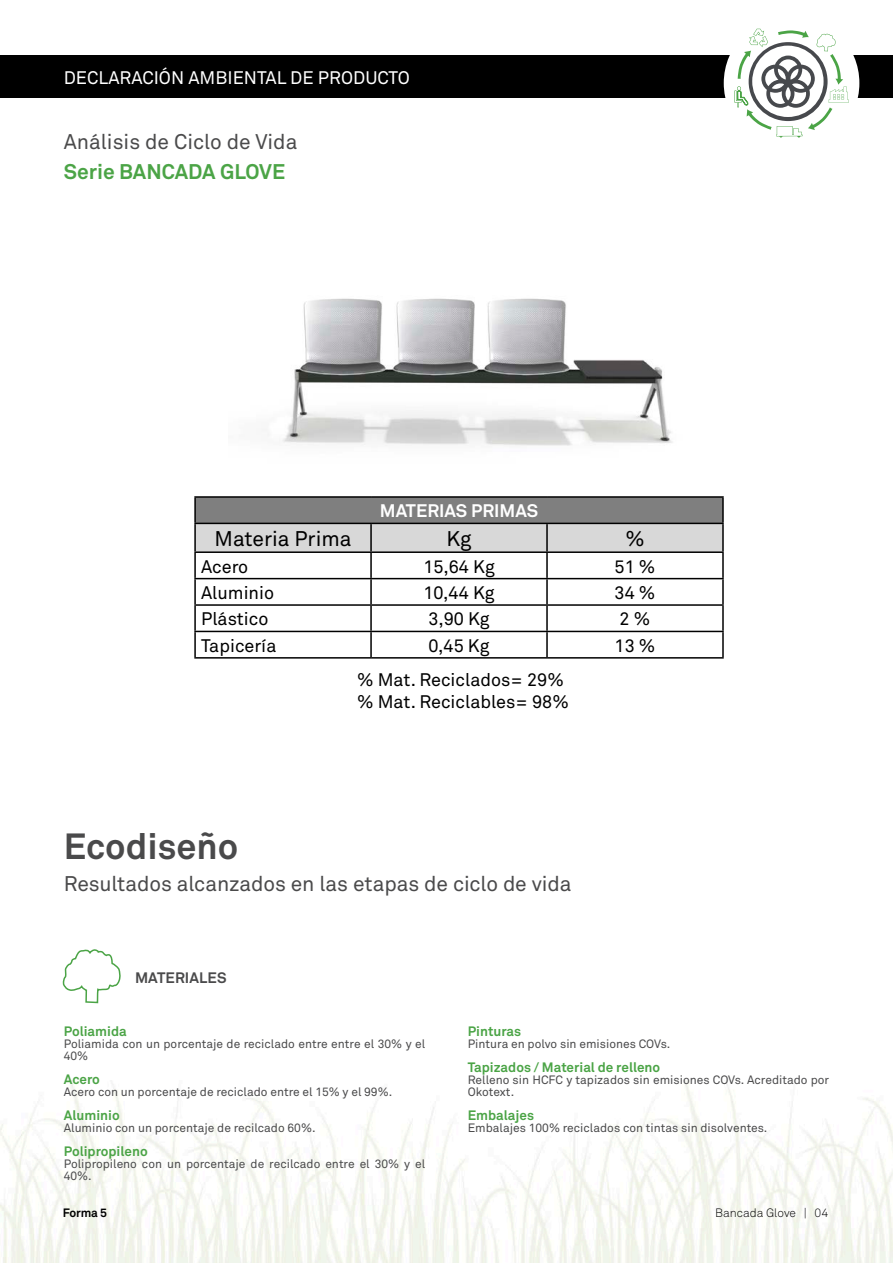
<style>
.page{position:relative;width:893px;height:1263px;background:#fff}
.page>*{position:absolute;margin:0;border:0;box-sizing:border-box;transform-origin:0 0}
.t1{font:700 36px "Akkurat";color:#4a4a4b}
.t2{font:21px "Akkurat";color:#4a4a4b}
.t3{font:700 21px "Akkurat";color:#4ba446}
.t4{font:21px "Akkurat";color:#000}
.t5{font:18px/21.6px "Akkurat";color:#000}
.t6{font:18px "Akkurat";color:#fff}
.t7{font:700 18px "Akkurat";color:#fff}
.t8{font:700 15px "Akkurat";letter-spacing:.005em;color:#4a4a4b}
.t9{font:700 13.5px "Akkurat";color:#4ba446}
.t10{font:12px/12px "Akkurat";color:#4a4a4b}
.t11{font:300 12px "Akkurat";color:#000}
.t12{font:700 12px "Akkurat";letter-spacing:-.02em;color:#000}
</style>
<div class="page">
<img style="left:0;top:1080px;width:893px;height:183px">
<svg style="left:62px;top:949px;width:59px;height:55px"></svg>
<div style="left:0;top:55px;width:893px;height:43px;background:#000"></div>
<div style="left:724px;top:15px;width:135px;height:136px;background:#fff;border-radius:50%"></div>
<svg style="left:735px;top:29px;width:114px;height:109px"></svg>
<img style="left:268px;top:298px;width:405px;height:148px">
<div style="left:195px;top:497px;width:528px;height:26px;background:#7f7f7f"></div>
<div style="left:196px;top:524px;width:526px;height:27px;background:#d8d8d8"></div>
<hr style="left:194px;top:524px;width:2px;height:27px;background:#000">
<hr style="left:370px;top:524px;width:2px;height:27px;background:#000">
<hr style="left:546px;top:524px;width:2px;height:27px;background:#000">
<hr style="left:722px;top:524px;width:2px;height:27px;background:#000">
<hr style="left:194px;top:551px;width:177px;height:2px;background:#000">
<hr style="left:194px;top:553px;width:2px;height:25px;background:#000">
<hr style="left:371px;top:551px;width:176px;height:2px;background:#000">
<hr style="left:370px;top:553px;width:2px;height:25px;background:#000">
<hr style="left:547px;top:551px;width:177px;height:2px;background:#000">
<hr style="left:546px;top:553px;width:2px;height:25px;background:#000">
<hr style="left:722px;top:553px;width:2px;height:25px;background:#000">
<hr style="left:194px;top:578px;width:177px;height:1px;background:#000">
<hr style="left:194px;top:579px;width:2px;height:25px;background:#000">
<hr style="left:371px;top:578px;width:176px;height:1px;background:#000">
<hr style="left:370px;top:579px;width:2px;height:25px;background:#000">
<hr style="left:547px;top:578px;width:177px;height:1px;background:#000">
<hr style="left:546px;top:579px;width:2px;height:25px;background:#000">
<hr style="left:722px;top:579px;width:2px;height:25px;background:#000">
<hr style="left:194px;top:604px;width:177px;height:2px;background:#000">
<hr style="left:194px;top:606px;width:2px;height:25px;background:#000">
<hr style="left:371px;top:604px;width:176px;height:2px;background:#000">
<hr style="left:370px;top:606px;width:2px;height:25px;background:#000">
<hr style="left:547px;top:604px;width:177px;height:2px;background:#000">
<hr style="left:546px;top:606px;width:2px;height:25px;background:#000">
<hr style="left:722px;top:606px;width:2px;height:25px;background:#000">
<hr style="left:194px;top:631px;width:177px;height:1px;background:#000">
<hr style="left:194px;top:632px;width:2px;height:25px;background:#000">
<hr style="left:371px;top:631px;width:176px;height:1px;background:#000">
<hr style="left:370px;top:632px;width:2px;height:25px;background:#000">
<hr style="left:547px;top:631px;width:177px;height:1px;background:#000">
<hr style="left:546px;top:632px;width:2px;height:25px;background:#000">
<hr style="left:722px;top:632px;width:2px;height:25px;background:#000">
<hr style="left:194px;top:657px;width:177px;height:2px;background:#000">
<hr style="left:371px;top:657px;width:176px;height:2px;background:#000">
<hr style="left:547px;top:657px;width:177px;height:2px;background:#000">
<hr style="left:194px;top:498px;width:2px;height:25px;background:#000">
<hr style="left:722px;top:498px;width:2px;height:25px;background:#000">
<hr style="left:194px;top:496px;width:177px;height:2px;background:#000">
<hr style="left:371px;top:496px;width:176px;height:2px;background:#000">
<hr style="left:547px;top:496px;width:177px;height:2px;background:#000">
<hr style="left:194px;top:523px;width:177px;height:1px;background:#000">
<hr style="left:371px;top:523px;width:176px;height:1px;background:#000">
<hr style="left:547px;top:523px;width:177px;height:1px;background:#000">
<h3 class="t6" style="left:64px;top:66px;width:347px">DECLARACIÓN AMBIENTAL DE PRODUCTO</h3>
<h2 class="t2" style="left:64px;top:128px;width:235px">Análisis de Ciclo de Vida</h2>
<h2 class="t3" style="left:64px;top:158px;width:223px">Serie BANCADA GLOVE</h2>
<h3 class="t7" style="left:380px;top:500px;width:160px">MATERIAS PRIMAS</h3>
<h2 class="t4" style="left:215px;top:526px;width:139px">Materia Prima</h2>
<h2 class="t4" style="left:446px;top:526px;width:27px">Kg</h2>
<h2 class="t4" style="left:625px;top:526px;width:21px">%</h2>
<h3 class="t5" style="left:201px;top:555px;width:49px">Acero</h3>
<h3 class="t5" style="left:423px;top:555px;width:73px">15,64 Kg</h3>
<h3 class="t5" style="left:615px;top:555px;width:42px">51 %</h3>
<h3 class="t5" style="left:201px;top:582px;width:75px">Aluminio</h3>
<h3 class="t5" style="left:423px;top:582px;width:73px">10,44 Kg</h3>
<h3 class="t5" style="left:615px;top:582px;width:42px">34 %</h3>
<h3 class="t5" style="left:201px;top:608px;width:69px">Plástico</h3>
<h3 class="t5" style="left:428px;top:608px;width:63px">3,90 Kg</h3>
<h3 class="t5" style="left:620px;top:608px;width:32px">2 %</h3>
<h3 class="t5" style="left:201px;top:634px;width:77px">Tapicería</h3>
<h3 class="t5" style="left:429px;top:634px;width:62px">0,45 Kg</h3>
<h3 class="t5" style="left:615px;top:634px;width:42px">13 %</h3>
<h3 class="t5" style="left:357px;top:669px;width:213px">% Mat. Reciclados= 29% % Mat. Reciclables= 98%</h3>
<h1 class="t1" style="left:64px;top:823px;width:176px">Ecodiseño</h1>
<h2 class="t2" style="left:64px;top:870px;width:509px">Resultados alcanzados en las etapas de ciclo de vida</h2>
<p class="t8" style="left:135px;top:968px;width:93px">MATERIALES</p>
<p class="t9" style="left:64px;top:1023px;width:64px">Poliamida</p>
<p class="t10" style="left:64px;top:1037px;width:363px">Poliamida con un porcentaje de reciclado entre entre el 30% y el<br>40%</p>
<p class="t9" style="left:64px;top:1071px;width:38px">Acero</p>
<p class="t10" style="left:64px;top:1085px;width:330px">Acero con un porcentaje de reciclado entre el 15% y el 99%.</p>
<p class="t9" style="left:64px;top:1107px;width:57px">Aluminio</p>
<p class="t10" style="left:64px;top:1121px;width:253px">Aluminio con un porcentaje de recilcado 60%.</p>
<p class="t9" style="left:64px;top:1143px;width:85px">Polipropileno</p>
<p class="t10" style="left:64px;top:1157px;width:363px">Polipropileno con un porcentaje de recilcado entre el 30% y el<br>40%.</p>
<p class="t9" style="left:468px;top:1023px;width:55px">Pinturas</p>
<p class="t10" style="left:468px;top:1037px;width:204px">Pintura en polvo sin emisiones COVs.</p>
<p class="t9" style="left:468px;top:1059px;width:194px">Tapizados / Material de relleno</p>
<p class="t10" style="left:468px;top:1073px;width:363px">Relleno sin HCFC y tapizados sin emisiones COVs. Acreditado por<br>Okotext.</p>
<p class="t9" style="left:468px;top:1107px;width:68px">Embalajes</p>
<p class="t10" style="left:468px;top:1121px;width:301px">Embalajes 100% reciclados con tintas sin disolventes.</p>
<p class="t12" style="left:63px;top:1205px;width:46px">Forma 5</p>
<p class="t11" style="left:715px;top:1205px;width:114px">Bancada Glove | 04</p>
</div>
